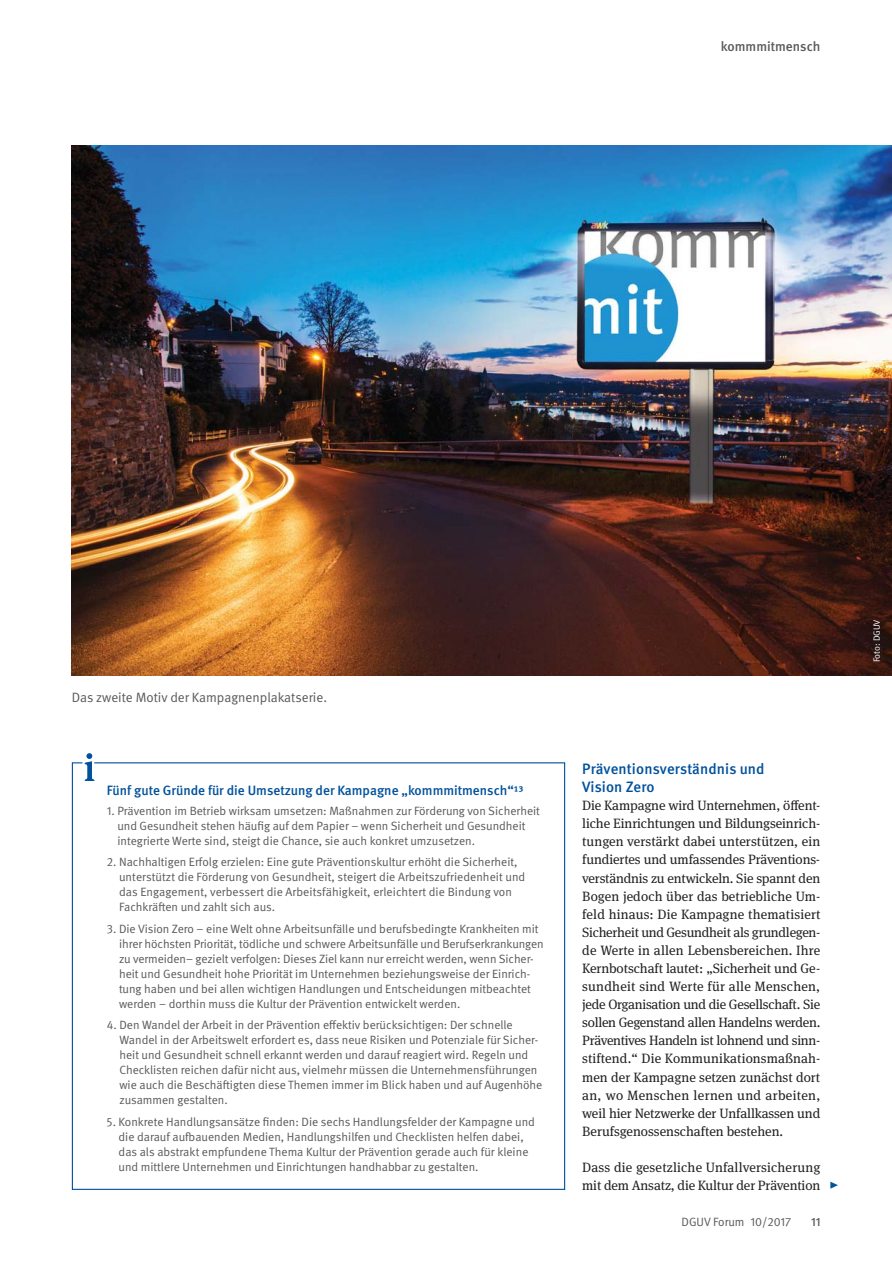
<style>
.page{position:relative;width:892px;height:1264px;background:#fff}
.page>*{position:absolute;margin:0;border:0;box-sizing:border-box;transform-origin:0 0}
.t1{font:19.5px "DGUV Meta";color:#00519c}
.t2{font:500 15px/18px "DGUV Meta";letter-spacing:.01em;color:#00519c}
.t3{font:13.5px/18.1px "DGUV Meta Serif";color:#231f20;text-align:justify}
.t4{font:500 13.5px "DGUV Meta";color:#00519c}
.t5{font:13.5px "DGUV Meta";color:#58595b}
.t6{font:500 13.5px "DGUV Meta";color:#58595b}
.t7{font:12px/15px "DGUV Meta";color:#58595b}
.t8{font:500 12px "DGUV Meta";color:#58595b}
.t9{font:9px "DGUV Meta";color:#fff}
</style>
<div class="page">
<svg style="left:81px;top:753px;width:17px;height:28px"></svg>
<div style="left:84px;top:750px;width:11px;height:11px;border:2px solid #fff;border-radius:50%"></div>
<img style="left:72px;top:146px;width:820px;height:529px">
<p class="t6" style="left:721px;top:41px;width:101px">kommmitmensch</p>
<p class="t5" style="left:72px;top:692px;width:257px">Das zweite Motiv der Kampagnenplakatserie.</p>
<p class="t4" style="left:107px;top:785px;width:418px">Fünf gute Gründe für die Umsetzung der Kampagne „kommmitmensch“13</p>
<p class="t7" style="left:117px;top:804px;width:424px;text-indent:-10px">1. Prävention im Betrieb wirksam umsetzen: Maßnahmen zur Förderung von Sicherheit und Gesundheit stehen häufig auf dem Papier – wenn Sicherheit und Gesundheit integrierte Werte sind, steigt die Chance, sie auch konkret umzusetzen.</p>
<p class="t7" style="left:119px;top:855px;width:408px;text-indent:-12px">2. Nachhaltigen Erfolg erzielen: Eine gute Präventionskultur erhöht die Sicherheit, unterstützt die Förderung von Gesundheit, steigert die Arbeitszufriedenheit und das Engagement, verbessert die Arbeitsfähigkeit, erleichtert die Bindung von Fachkräften und zahlt sich aus.</p>
<p class="t7" style="left:119px;top:922px;width:426px;text-indent:-12px">3. Die Vision Zero – eine Welt ohne Arbeitsunfälle und berufsbedingte Krankheiten mit ihrer höchsten Priorität, tödliche und schwere Arbeitsunfälle und Berufserkrankungen zu vermeiden– gezielt verfolgen: Dieses Ziel kann nur erreicht werden, wenn Sicher&shy;heit und Gesundheit hohe Priorität im Unternehmen beziehungsweise der Einrich&shy;tung haben und bei allen wichtigen Handlungen und Entscheidungen mitbeachtet werden – dorthin muss die Kultur der Prävention entwickelt werden.</p>
<p class="t7" style="left:119px;top:1018px;width:424px;text-indent:-13px">4. Den Wandel der Arbeit in der Prävention effektiv berücksichtigen: Der schnelle Wandel in der Arbeitswelt erfordert es, dass neue Risiken und Potenziale für Sicher&shy;heit und Gesundheit schnell erkannt werden und darauf reagiert wird. Regeln und Checklisten reichen dafür nicht aus, vielmehr müssen die Unternehmensführungen wie auch die Beschäftigten diese Themen immer im Blick haben und auf Augenhöhe zusammen gestalten.</p>
<p class="t7" style="left:119px;top:1115px;width:418px;text-indent:-12px">5. Konkrete Handlungsansätze finden: Die sechs Handlungsfelder der Kampagne und die darauf aufbauenden Medien, Handlungshilfen und Checklisten helfen dabei, das als abstrakt empfundene Thema Kultur der Prävention gerade auch für kleine und mittlere Unternehmen und Einrichtungen handhabbar zu gestalten.</p>
<p class="t9" style="left:873px;top:662px;width:44px;rotate:-90deg">Foto: DGUV</p>
<p class="t2" style="left:582px;top:761px;width:184px">Präventionsverständnis und<br>Vision Zero</p>
<p class="t3" style="left:582px;top:797px;width:240px">Die Kampagne wird Unternehmen, öffent&shy;liche Einrichtungen und Bildungseinrich&shy;tungen verstärkt dabei unterstützen, ein fundiertes und umfassendes Präventions&shy;verständnis zu entwickeln. Sie spannt den Bogen jedoch über das betriebliche Um&shy;feld hinaus: Die Kampagne thematisiert Sicherheit und Gesundheit als grundlegen&shy;de Werte in allen Lebensbereichen. Ihre Kernbotschaft lautet: „Sicherheit und Ge&shy;sundheit sind Werte für alle Menschen, jede Organisation und die Gesellschaft. Sie sollen Gegenstand allen Handelns werden.<br>Präventives Handeln ist lohnend und sinn&shy;stiftend.“ Die Kommunikationsmaßnah&shy;men der Kampagne setzen zunächst dort an, wo Menschen lernen und arbeiten, weil hier Netzwerke der Unfallkassen und Berufsgenossenschaften bestehen.</p>
<p class="t3" style="left:582px;top:1158px;width:240px">Dass die gesetzliche Unfallversicherung mit dem Ansatz, die Kultur der Prävention</p>
<p class="t7" style="left:681px;top:1215px;width:111px">DGUV Forum 10/2017</p>
<p class="t8" style="left:811px;top:1217px;width:11px">11</p>
<h1 class="t1" style="left:829px;top:1177px;width:11px">▸</h1>
</div>
